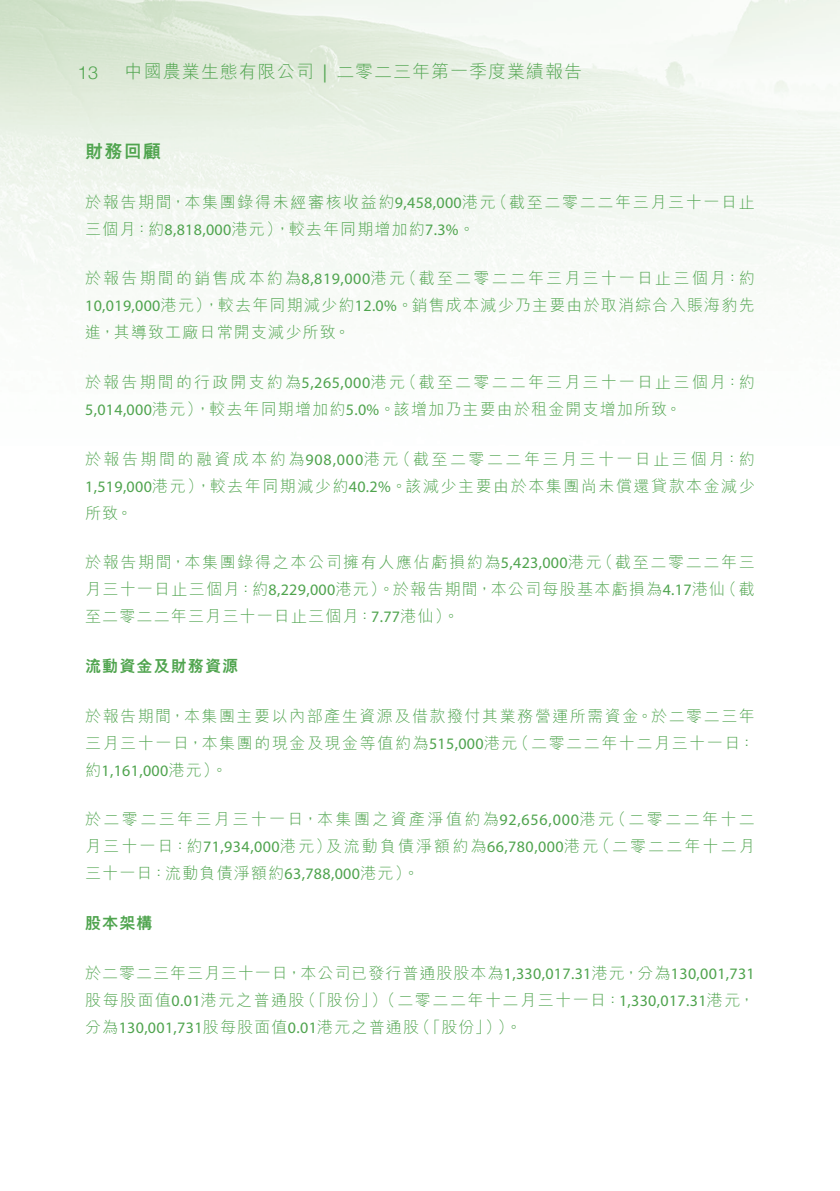
<style>
.page{position:relative;width:840px;height:1191px;background:#fff}
.page>*{position:absolute;margin:0;border:0;box-sizing:border-box;transform-origin:0 0}
.t1{font:300 18px "M Hei HK";letter-spacing:.055em;color:#4fa44e}
.t2{font:800 18px "M Hei HK";color:#4fa44e}
.t3{font:300 18px "Helvetica Neue";color:#4fa44e}
.t4{font:18px "Myriad Pro";color:#4fa44e}
.t5{font:300 16px/27px "M Hei HK";letter-spacing:.095em;color:#4fa44e}
.t6{font:300 16px/27px "M Hei HK";letter-spacing:.07em;color:#4fa44e}
.t7{font:300 16px/27px "M Hei HK";letter-spacing:.06em;color:#4fa44e;text-align:right}
.t8{font:300 16px/27px "M Hei HK";letter-spacing:.075em;color:#4fa44e}
.t9{font:300 16px/27px "M Hei HK";letter-spacing:.15em;color:#4fa44e}
.t10{font:16px "Myriad Pro";letter-spacing:.02em;color:#4fa44e}
.t11{font:300 16px "M Hei HK";letter-spacing:.135em;color:#4fa44e}
.t12{font:300 16px "M Hei HK";letter-spacing:.13em;color:#4fa44e}
.t13{font:300 16px "M Hei HK";letter-spacing:.155em;color:#4fa44e}
.t14{font:800 16px "M Hei HK";letter-spacing:.07em;color:#4fa44e}
.s1{font-family:"Myriad Pro";font-weight:400}
.s2{font-family:"M Hei HK";font-weight:300}
</style>
<div class="page">
<p class="t3" style="left:78px;top:58px;width:22px">13</p>
<p class="t1" style="left:125px;top:62px;width:190px">中國農業生態有限公司</p>
<p class="t4" style="left:323px;top:61px;width:6px">|</p>
<p class="t1" style="left:336px;top:62px;width:247px">二零二三年第一季度業績報告</p>
<p class="t2" style="left:85px;top:142px;width:77px">財務回顧</p>
<p class="t5" style="left:491px;top:188px;width:265px">（截至二零二二年三月三十一日止</p>
<p class="t5" style="left:85px;top:188px;width:412px">於報告期間，本集團錄得未經審核收益約<span class="s1">9,458,000</span>港元三個月：約<span class="s1">8,818,000</span>港元，）較去年同期增加約<span class="s1">7.3%</span>。</p>
<p class="t11" style="left:400px;top:270px;width:355px">（截至二零二二年三月三十一日止三個月：約</p>
<p class="t8" style="left:85px;top:265px;width:670px">於報告期間的銷售成本約為<span class="s1">8,819,000</span>港元<br><span class="s1">10,019,000</span>港元，）較去年同期減少約<span class="s1">12.0%</span>。銷售成本減少乃主要由於取消綜合入賬海豹先進，其導致工廠日常開支減少所致。</p>
<p class="t11" style="left:400px;top:374px;width:355px">（截至二零二二年三月三十一日止三個月：約</p>
<p class="t6" style="left:85px;top:368px;width:597px">於報告期間的行政開支約為<span class="s1">5,265,000</span>港元<br><span class="s1">5,014,000</span>港元，）較去年同期增加約<span class="s1">5.0%</span>。該增加乃主要由於租金開支增加所致。</p>
<p class="t13" style="left:394px;top:450px;width:361px">（截至二零二二年三月三十一日止三個月：約</p>
<p class="t5" style="left:85px;top:445px;width:670px">於報告期間的融資成本約為<span class="s1">908,000</span>港元<br><span class="s1">1,519,000</span>港元，）較去年同期減少約<span class="s1">40.2%</span>。該減少主要由於本集團尚未償還貸款本金減少所致。</p>
<p class="t5" style="left:597px;top:549px;width:159px">（截至二零二二年三</p>
<p class="t5" style="left:85px;top:549px;width:518px">於報告期間，本集團錄得之本公司擁有人應佔虧損約為<span class="s1">5,423,000</span>港元</p>
<p class="t5" style="left:85px;top:576px;width:641px">月三十一日止三個月：約<span class="s1">8,229,000</span>港元）。於報告期間，本公司每股基本虧損為<span class="s1">4.17</span>港仙至二零二二年三月三十一日止三個月：<span class="s1">7.77</span>港仙。(</p>
<p class="t14" style="left:85px;top:658px;width:154px">流動資金及財務資源</p>
<p class="t5" style="left:85px;top:702px;width:671px;text-align:right">於報告期間，本集團主要以內部產生資源及借款撥付其業務營運所需資金。於二零二三年（二零二二年十二月三十一日：</p>
<p class="t5" style="left:720px;top:576px;width:35px">（截</p>
<p class="t5" style="left:85px;top:729px;width:433px">三月三十一日，本集團的現金及現金等值約為<span class="s1">515,000</span>港元</p>
<p class="t10" style="left:85px;top:760px;width:144px"><span class="s2">約</span>1,161,000<span class="s2">港元。(</span></p>
<p class="t9" style="left:609px;top:806px;width:146px">（二零二二年十二</p>
<p class="t9" style="left:593px;top:806px;width:162px;text-indent:-508px">於二零二三年三月三十一日，本集團之資產淨值約為<span class="s1">92,656,000</span>港元<br>（二零二二年十二月</p>
<p class="t6" style="left:85px;top:833px;width:335px">月三十一日：約<span class="s1">71,934,000</span>港元）<br>三十一日：流動負債淨額約<span class="s1">63,788,000</span>港元。(</p>
<p class="t14" style="left:85px;top:915px;width:69px">股本架構</p>
<p class="t7" style="left:85px;top:959px;width:670px">於二零二三年三月三十一日，本公司已發行普通股股本為<span class="s1">1,330,017.31</span>港元，分為<span class="s1">130,001,731</span>（「股份」）（二零二二年十二月三十一日：<span class="s1">1,330,017.31</span>港元，</p>
<p class="t12" style="left:325px;top:838px;width:274px">及流動負債淨額約為<span class="s1">66,780,000</span>港元</p>
<p class="t5" style="left:85px;top:986px;width:221px">股每股面值<span class="s1">0.01</span>港元之普通股</p>
<p class="t5" style="left:414px;top:1013px;width:109px">（「股份「 。(</p>
<p class="t5" style="left:485px;top:1013px;width:17px">(</p>
<p class="t10" style="left:85px;top:1017px;width:335px"><span class="s2">分為</span>130,001,731<span class="s2">股每股面值</span>0.01<span class="s2">港元之普通股</span></p>
</div>
